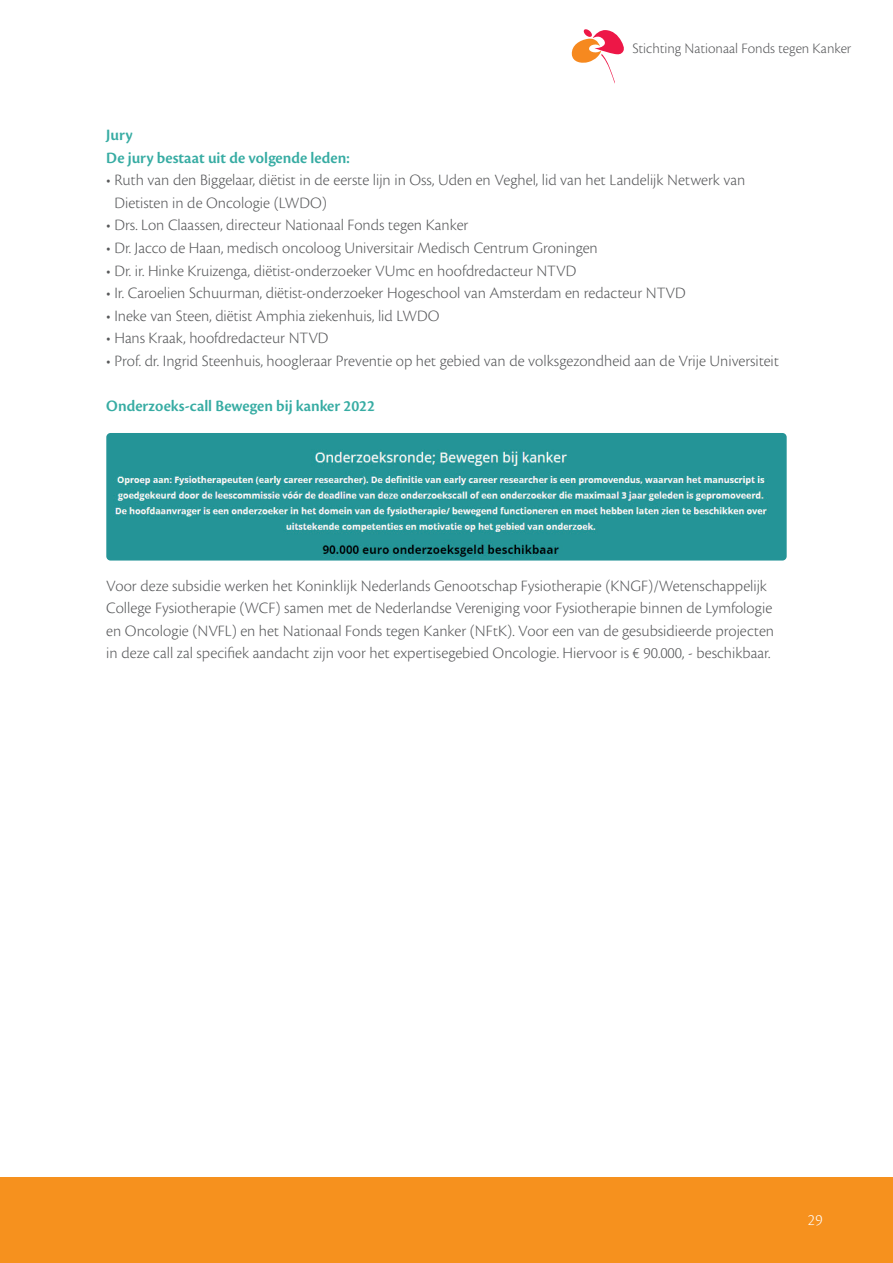
<style>
.page{position:relative;width:893px;height:1263px;background:#fff}
.page>*{position:absolute;margin:0;border:0;box-sizing:border-box;transform-origin:0 0}
.t1{font:300 16.5px/22.5px "Cronos Pro";color:#57585a}
.t2{font:16.5px/22.5px "Cronos Pro Semibold Subh";color:#37aca3}
.t3{font:16.5px "Cronos Pro Lt Subh";color:#fff}
.t4{font:300 15px "Cronos Pro";letter-spacing:-.005em;color:#57585a}
</style>
<div class="page">
<div style="left:0;top:1177px;width:893px;height:86px;background:#f6911e"></div>
<img style="left:106px;top:433px;width:681px;height:127px">
<svg style="left:571px;top:29px;width:53px;height:55px"></svg>
<p class="t4" style="left:632px;top:39px;width:220px">Stichting Nationaal Fonds tegen Kanker</p>
<p class="t2" style="left:106px;top:124px;width:245px">Jury<br>De jury bestaat uit de volgende leden:</p>
<p class="t1" style="left:114px;top:169px;width:632px;text-indent:-8px">• Ruth van den Biggelaar, diëtist in de eerste lijn in Oss, Uden en Veghel, lid van het Landelijk Netwerk van<br>Dietisten in de Oncologie (LWDO)</p>
<p class="t1" style="left:106px;top:214px;width:364px">• Drs. Lon Claassen, directeur Nationaal Fonds tegen Kanker</p>
<p class="t1" style="left:106px;top:237px;width:493px">• Dr. Jacco de Haan, medisch oncoloog Universitair Medisch Centrum Groningen</p>
<p class="t1" style="left:106px;top:259px;width:471px">• Dr. ir. Hinke Kruizenga, diëtist-onderzoeker VUmc en hoofdredacteur NTVD</p>
<p class="t1" style="left:106px;top:282px;width:581px">• Ir. Caroelien Schuurman, diëtist-onderzoeker Hogeschool van Amsterdam en redacteur NTVD</p>
<p class="t1" style="left:106px;top:304px;width:335px">• Ineke van Steen, diëtist Amphia ziekenhuis, lid LWDO</p>
<p class="t1" style="left:106px;top:327px;width:224px">• Hans Kraak, hoofdredacteur NTVD</p>
<p class="t1" style="left:106px;top:349px;width:674px">• Prof. dr. Ingrid Steenhuis, hoogleraar Preventie op het gebied van de volksgezondheid aan de Vrije Universiteit</p>
<p class="t2" style="left:106px;top:394px;width:270px">Onderzoeks-call Bewegen bij kanker 2022</p>
<p class="t1" style="left:106px;top:574px;width:669px">Voor deze subsidie werken het Koninklijk Nederlands Genootschap Fysiotherapie (KNGF)/Wetenschappelijk College Fysiotherapie (WCF) samen met de Nederlandse Vereniging voor Fysiotherapie binnen de Lymfologie en Oncologie (NVFL) en het Nationaal Fonds tegen Kanker (NFtK). Voor een van de gesubsidieerde projecten in deze call zal specifiek aandacht zijn voor het expertisegebied Oncologie. Hiervoor is € 90.000, - beschikbaar.</p>
<p class="t3" style="left:808px;top:1210px;width:16px">29</p>
</div>
